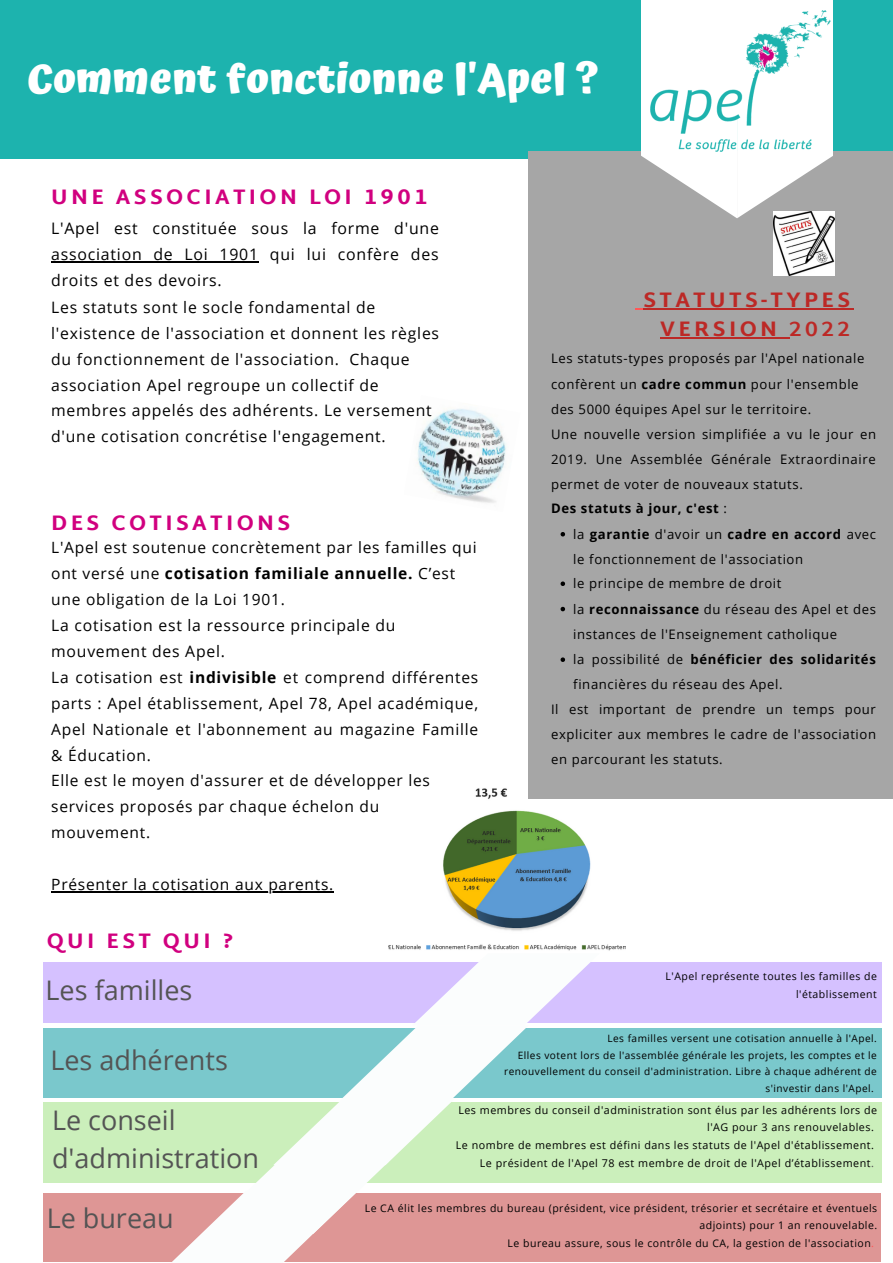
<style>
.page{position:relative;width:893px;height:1263px;background:#fff}
.page>*{position:absolute;margin:0;border:0;box-sizing:border-box;transform-origin:0 0}
.t1{font:700 42px "Atma";color:#fff}
.t2{font:27px/37.7px "Open Sans";color:#545454}
.t3{font:800 21px "Martel Sans";letter-spacing:.16em;color:#d1007f}
.t4{font:800 21px/29.2px "Martel Sans";letter-spacing:.16em;color:#bc2926;text-align:right}
.t5{font:15.9px/26.4px "Open Sans";letter-spacing:.05em;color:#000;text-align:justify}
.t6{font:15.75px/25.9px "Open Sans";letter-spacing:.05em;color:#000}
.t7{font:15.52px/25.9px "Open Sans";letter-spacing:.05em;color:#000}
.t8{font:13.12px/25px "Open Sans";letter-spacing:.05em;color:#000}
.t9{font:10.73px "Open Sans";letter-spacing:.05em;color:#000}
.t10{font:10.5px/17.4px "Open Sans";letter-spacing:.05em;color:#000;text-align:right}
.t11{font:10.05px "Open Sans";letter-spacing:.05em;color:#000}
.s1{font-weight:700}
.s2{color:#545454}
.s3{color:#ff5757}
</style>
<div class="page">
<div style="left:0;top:0;width:893px;height:158px;background:#1db3ae"></div>
<img style="left:389px;top:788px;width:237px;height:163px">
<div style="left:528px;top:151px;width:365px;height:648px;background:#a6a6a6"></div>
<div style="left:642px;top:0;width:190px;height:118px;background:#fff"></div>
<svg style="left:642px;top:118px;width:190px;height:100px"></svg>
<img style="left:651px;top:11px;width:180px;height:140px">
<img style="left:417px;top:408px;width:89px;height:95px">
<img style="left:774px;top:211px;width:60px;height:64px">
<hr style="left:51px;top:891px;width:283px;height:1px;background:#000">
<div style="left:43px;top:1102px;width:838px;height:81px;background:#cbefbb"></div>
<div style="left:43px;top:1028px;width:838px;height:69px;background:#7ac8cc"></div>
<div style="left:43px;top:1193px;width:837px;height:68px;background:#de9695"></div>
<div style="left:43px;top:963px;width:838px;height:60px;background:#d5c1ff"></div>
<svg style="left:560px;top:532px;width:5px;height:4px"></svg>
<svg style="left:560px;top:581px;width:5px;height:5px"></svg>
<svg style="left:560px;top:607px;width:5px;height:4px"></svg>
<svg style="left:560px;top:657px;width:5px;height:5px"></svg>
<hr style="left:51px;top:261px;width:208px;height:1px;background:#000">
<svg style="left:635px;top:308px;width:8px;height:2px"></svg>
<hr style="left:643px;top:308px;width:210px;height:2px;background:#bc2926">
<hr style="left:660px;top:337px;width:129px;height:2px;background:#bc2926">
<svg style="left:171px;top:962px;width:429px;height:300px"></svg>
<h1 class="t1" style="left:27px;top:54px;width:573px">Comment fonctionne l'Apel ?</h1>
<h3 class="t3" style="left:51px;top:184px;width:378px">UNE ASSOCIATION LOI 1901</h3>
<p class="t5" style="left:51px;top:214px;width:389px">L'Apel est constituée sous la forme d'une association de Loi 1901 qui lui confère des droits et des devoirs.</p>
<p class="t6" style="left:51px;top:294px;width:389px">Les statuts sont le socle fondamental de l'existence de l'association et donnent les règles du fonctionnement de l'association. Chaque association Apel regroupe un collectif de membres appelés des adhérents. Le versement d'une cotisation concrétise l'engagement.</p>
<h3 class="t4" style="left:643px;top:285px;width:208px">STATUTS-TYPES<br>VERSION <span class="s1">2022</span></h3>
<p class="t8" style="left:551px;top:346px;width:327px">Les statuts-types proposés par l'Apel nationale confèrent un <span class="s1">cadre commun</span> pour l'ensemble des 5000 équipes Apel sur le territoire.<br>Une nouvelle version simplifiée a vu le jour en 2019. Une Assemblée Générale Extraordinaire permet de voter de nouveaux statuts.<br><span class="s1">Des statuts à jour, c'est</span> :</p>
<h3 class="t3" style="left:51px;top:510px;width:241px">DES COTISATIONS</h3>
<p class="t8" style="left:573px;top:521px;width:304px">la <span class="s1">garantie</span> d'avoir un <span class="s1">cadre en accord</span> avec le fonctionnement de l'association<br>le principe de membre de droit<br>la <span class="s1">reconnaissance</span> du réseau des Apel et des instances de l'Enseignement catholique<br>la possibilité de <span class="s1">bénéficier des solidarités </span>financières du réseau des Apel.</p>
<p class="t7" style="left:51px;top:534px;width:427px">L'Apel est soutenue concrètement par les familles qui ont versé une <span class="s1">cotisation familiale annuelle.</span> C’est une obligation de la Loi 1901.</p>
<p class="t6" style="left:51px;top:612px;width:346px">La cotisation est la ressource principale du mouvement des Apel.</p>
<p class="t7" style="left:51px;top:664px;width:428px">La cotisation est <span class="s1">indivisible</span> et comprend différentes parts : Apel établissement, Apel 78, Apel académique, Apel Nationale et l'abonnement au magazine Famille &amp; Éducation.<br>Elle est le moyen d'assurer et de développer les services proposés par chaque échelon du mouvement.</p>
<p class="t7" style="left:51px;top:871px;width:284px">Présenter la cotisation aux parents.</p>
<h3 class="t3" style="left:47px;top:928px;width:188px">QUI EST QUI ?</h3>
<p class="t8" style="left:551px;top:696px;width:327px;line-height:25.3px;text-align:justify">Il est important de prendre un temps pour expliciter aux membres le cadre de l'association en parcourant les statuts.</p>
<h2 class="t2" style="left:46px;top:971px;width:148px">Les familles</h2>
<h2 class="t2" style="left:50px;top:1041px;width:179px">Les adhérents</h2>
<h2 class="t2" style="left:52px;top:1101px;width:208px">Le conseil d'administration</h2>
<h2 class="t2" style="left:47px;top:1199px;width:128px">Le bureau</h2>
<p class="t10" style="left:665px;top:967px;width:213px">L'Apel représente toutes les familles de l'établissement</p>
<p class="t11" style="left:607px;top:1031px;width:271px">Les familles versent une cotisation annuelle à l'Apel.</p>
<p class="t11" style="left:518px;top:1048px;width:361px">Elles votent lors de l'assemblée générale les projets, les comptes et le</p>
<p class="t11" style="left:504px;top:1065px;width:374px">renouvellement du conseil d'administration. Libre à chaque adhérent de</p>
<p class="t11" style="left:765px;top:1081px;width:110px">s'investir dans l'Apel.</p>
<p class="t9" style="left:458px;top:1102px;width:420px">Les membres du conseil d'administration sont élus par les adhérents lors de</p>
<p class="t9" style="left:707px;top:1120px;width:168px">l'AG pour 3 ans renouvelables.</p>
<p class="t9" style="left:456px;top:1138px;width:420px">Le nombre de membres est défini dans les statuts de l'Apel d'établissement.</p>
<p class="t9" style="left:480px;top:1155px;width:396px">Le président de l'Apel 78 est membre de droit de l'Apel d’établissement<span class="s2">.</span></p>
<p class="t10" style="left:365px;top:1199px;width:514px">Le CA élit les membres du bureau (président, vice président, trésorier et secrétaire et éventuels</p>
<p class="t10" style="left:699px;top:1216px;width:179px">adjoints) pour 1 an renouvelable.</p>
<p class="t10" style="left:507px;top:1234px;width:368px">Le bureau assure, sous le contrôle du CA, la gestion de l'association<span class="s3">.</span></p>
</div>
